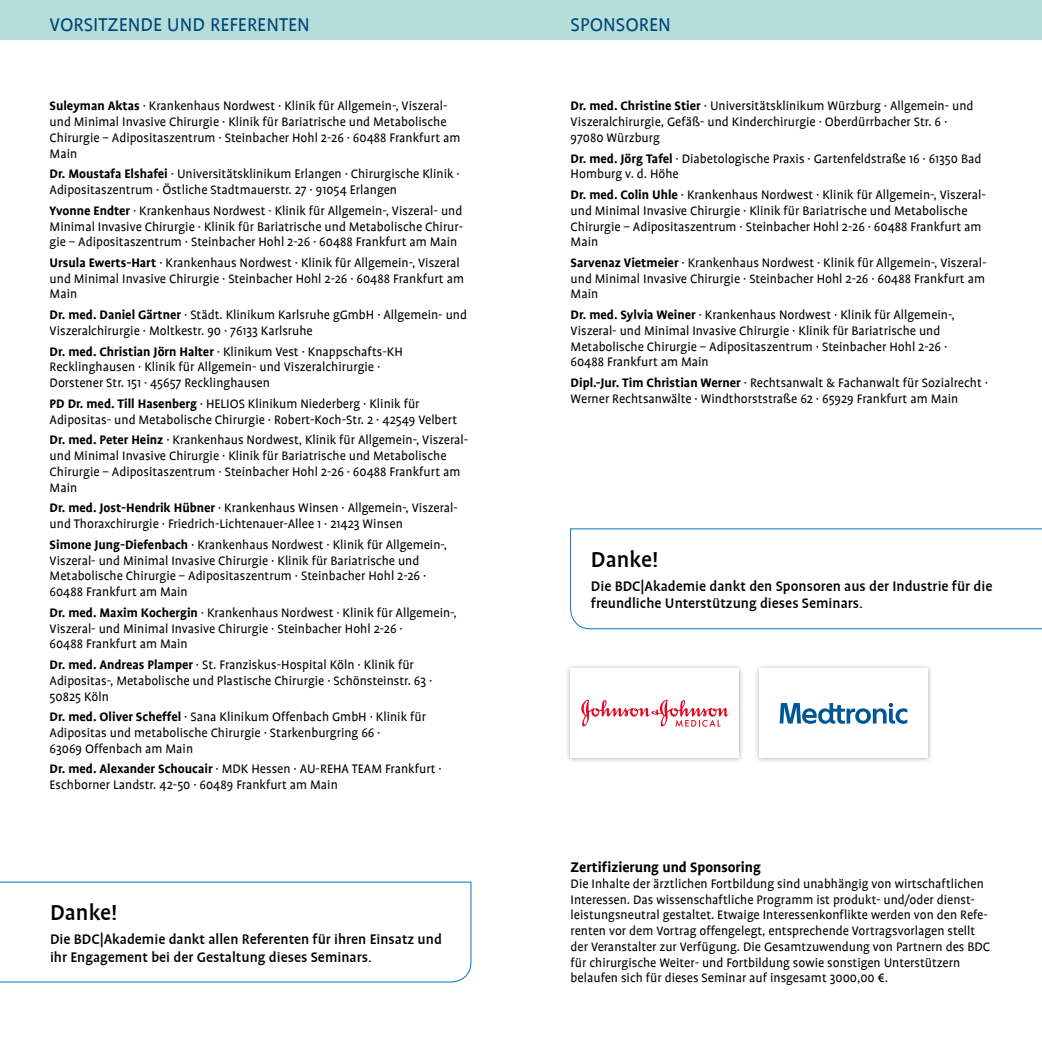
<style>
.page{position:relative;width:1042px;height:1042px;background:#fff}
.page>*{position:absolute;margin:0;border:0;box-sizing:border-box;transform-origin:0 0}
.t1{font:500 24.5px "Profile";color:#000}
.Head_blauer_Kasten{font:21px "Profile";color:#004676}
.t2{font:500 15.75px/17.5px "Profile";color:#000}
.BDC_Copy_bold_7pt{font:700 15.75px "Profile";color:#000}
.Vorsitzende_und_Re{font:14px/15.8px "Profile";color:#000}
.BDC_Copy_bold_7pt-2{font:14px/15.8px "Profile";color:#000}
.s1{font-weight:700}
</style>
<div class="page">
<div style="left:0;top:0;width:1042px;height:40px;background:#b5ddda"></div>
<div style="left:753px;top:663px;width:180px;height:100px;background:#000;opacity:.33"></div>
<div style="left:759px;top:668px;width:169px;height:90px;background:#fff"></div>
<svg style="left:779px;top:703px;width:128px;height:21px"></svg>
<div style="left:565px;top:663px;width:179px;height:100px;background:#000;opacity:.33"></div>
<div style="left:570px;top:668px;width:169px;height:90px;background:#fff"></div>
<svg style="left:581px;top:699px;width:147px;height:28px"></svg>
<svg style="left:570px;top:528px;width:472px;height:101px"></svg>
<svg style="left:0;top:881px;width:472px;height:102px"></svg>
<p class="Head_blauer_Kasten" style="left:50px;top:14px;width:262px">VORSITZENDE UND REFERENTEN</p>
<p class="Head_blauer_Kasten" style="left:570px;top:14px;width:102px">SPONSOREN</p>
<p class="Vorsitzende_und_Re" style="left:50px;top:98px;width:412px"><span class="s1">Suleyman Aktas</span> · Krankenhaus Nordwest · Klinik für Allgemein-, Viszeral&shy;und Minimal Invasive Chirurgie · Klinik für Bariatrische und Metabolische Chirurgie – Adipositaszentrum · Steinbacher Hohl 2-26 · 60488 Frankfurt am Main</p>
<p class="Vorsitzende_und_Re" style="left:50px;top:166px;width:412px"><span class="s1">Dr. Moustafa Elshafei</span> · Universitätsklinikum Erlangen · Chirurgische Klinik ·<br>Adipositaszentrum · Östliche Stadtmauerstr. 27 · 91054 Erlangen</p>
<p class="Vorsitzende_und_Re" style="left:50px;top:203px;width:414px;text-align:justify"><span class="s1">Yvonne Endter</span> · Krankenhaus Nordwest · Klinik für Allgemein-, Viszeral- und Minimal Invasive Chirurgie · Klinik für Bariatrische und Metabolische Chirur&shy;gie – Adipositaszentrum · Steinbacher Hohl 2-26 · 60488 Frankfurt am Main</p>
<p class="Vorsitzende_und_Re" style="left:50px;top:255px;width:416px"><span class="s1">Ursula Ewerts-Hart</span> · Krankenhaus Nordwest · Klinik für Allgemein-, Viszeral und Minimal Invasive Chirurgie · Steinbacher Hohl 2-26 · 60488 Frankfurt am<br>Main</p>
<p class="Vorsitzende_und_Re" style="left:50px;top:307px;width:419px"><span class="s1">Dr. med. Daniel Gärtner</span> · Städt. Klinikum Karlsruhe gGmbH · Allgemein- und<br>Viszeralchirurgie · Moltkestr. 90 · 76133 Karlsruhe</p>
<p class="Vorsitzende_und_Re" style="left:50px;top:344px;width:355px"><span class="s1">Dr. med. Christian Jörn Halter</span> · Klinikum Vest · Knappschafts-KH<br>Recklinghausen · Klinik für Allgemein- und Viszeralchirurgie ·<br>Dorstener Str. 151 · 45657 Recklinghausen</p>
<p class="Vorsitzende_und_Re" style="left:50px;top:396px;width:409px"><span class="s1">PD Dr. med. Till Hasenberg</span> · HELIOS Klinikum Niederberg · Klinik für<br>Adipositas- und Metabolische Chirurgie · Robert-Koch-Str. 2 · 42549 Velbert</p>
<p class="Vorsitzende_und_Re" style="left:50px;top:432px;width:420px"><span class="s1">Dr. med. Peter Heinz</span> · Krankenhaus Nordwest, Klinik für Allgemein-, Viszeral&shy;und Minimal Invasive Chirurgie · Klinik für Bariatrische und Metabolische Chirurgie – Adipositaszentrum · Steinbacher Hohl 2-26 · 60488 Frankfurt am Main</p>
<p class="Vorsitzende_und_Re" style="left:50px;top:500px;width:410px"><span class="s1">Dr. med. Jost-Hendrik Hübner</span> · Krankenhaus Winsen · Allgemein-, Viszeral&shy;und Thoraxchirurgie · Friedrich-Lichtenauer-Allee 1 · 21423 Winsen</p>
<p class="Vorsitzende_und_Re" style="left:50px;top:537px;width:399px"><span class="s1">Simone Jung-Diefenbach</span> · Krankenhaus Nordwest · Klinik für Allgemein-, Viszeral- und Minimal Invasive Chirurgie · Klinik für Bariatrische und Metabolische Chirurgie – Adipositaszentrum · Steinbacher Hohl 2-26 · 60488 Frankfurt am Main</p>
<p class="Vorsitzende_und_Re" style="left:50px;top:605px;width:409px"><span class="s1">Dr. med. Maxim Kochergin</span> · Krankenhaus Nordwest · Klinik für Allgemein-,<br>Viszeral- und Minimal Invasive Chirurgie · Steinbacher Hohl 2-26 ·<br>60488 Frankfurt am Main</p>
<p class="Vorsitzende_und_Re" style="left:50px;top:657px;width:384px"><span class="s1">Dr. med. Andreas Plamper</span> · St. Franziskus-Hospital Köln · Klinik für<br>Adipositas-, Metabolische und Plastische Chirurgie · Schönsteinstr. 63 ·<br>50825 Köln</p>
<p class="Vorsitzende_und_Re" style="left:50px;top:709px;width:378px"><span class="s1">Dr. med. Oliver Scheffel</span> · Sana Klinikum Offenbach GmbH · Klinik für<br>Adipositas und metabolische Chirurgie · Starkenburgring 66 ·<br>63069 Offenbach am Main</p>
<p class="Vorsitzende_und_Re" style="left:50px;top:761px;width:394px"><span class="s1">Dr. med. Alexander Schoucair</span> · MDK Hessen · AU-REHA TEAM Frankfurt ·<br>Eschborner Landstr. 42-50 · 60489 Frankfurt am Main</p>
<p class="t1" style="left:50px;top:900px;width:69px">Danke!</p>
<p class="t2" style="left:50px;top:930px;width:393px">Die BDC|Akademie dankt allen Referenten für ihren Einsatz und ihr Engagement bei der Gestaltung dieses Seminars.</p>
<p class="Vorsitzende_und_Re" style="left:570px;top:98px;width:404px"><span class="s1">Dr. med. Christine Stier</span> · Universitätsklinikum Würzburg · Allgemein- und<br>Viszeralchirurgie, Gefäß- und Kinderchirurgie · Oberdürrbacher Str. 6 ·<br>97080 Würzburg</p>
<p class="Vorsitzende_und_Re" style="left:570px;top:150px;width:412px"><span class="s1">Dr. med. Jörg Tafel</span> · Diabetologische Praxis · Gartenfeldstraße 16 · 61350 Bad<br>Homburg v. d. Höhe</p>
<p class="Vorsitzende_und_Re" style="left:570px;top:187px;width:417px"><span class="s1">Dr. med. Colin Uhle</span> · Krankenhaus Nordwest · Klinik für Allgemein-, Viszeral&shy;und Minimal Invasive Chirurgie · Klinik für Bariatrische und Metabolische Chirurgie – Adipositaszentrum · Steinbacher Hohl 2-26 · 60488 Frankfurt am Main</p>
<p class="Vorsitzende_und_Re" style="left:570px;top:255px;width:417px;text-align:justify"><span class="s1">Sarvenaz Vietmeier</span> · Krankenhaus Nordwest · Klinik für Allgemein-, Viszeral&shy;und Minimal Invasive Chirurgie · Steinbacher Hohl 2-26 · 60488 Frankfurt am Main</p>
<p class="Vorsitzende_und_Re" style="left:570px;top:307px;width:385px"><span class="s1">Dr. med. Sylvia Weiner</span> · Krankenhaus Nordwest · Klinik für Allgemein-, Viszeral- und Minimal Invasive Chirurgie · Klinik für Bariatrische und Metabolische Chirurgie – Adipositaszentrum · Steinbacher Hohl 2-26 · 60488 Frankfurt am Main</p>
<p class="Vorsitzende_und_Re" style="left:570px;top:375px;width:419px"><span class="s1">Dipl.-Jur. Tim Christian Werner</span> · Rechtsanwalt &amp; Fachanwalt für Sozialrecht ·<br>Werner Rechtsanwälte · Windthorststraße 62 · 65929 Frankfurt am Main</p>
<p class="t1" style="left:591px;top:546px;width:69px">Danke!</p>
<p class="t2" style="left:591px;top:577px;width:403px">Die BDC|Akademie dankt den Sponsoren aus der Industrie für die freundliche Unterstützung dieses Seminars.</p>
<p class="BDC_Copy_bold_7pt" style="left:570px;top:859px;width:192px">Zertifizierung und Sponsoring</p>
<p class="BDC_Copy_bold_7pt-2" style="left:570px;top:876px;width:421px">Die Inhalte der ärztlichen Fortbildung sind unabhängig von wirtschaftlichen Interessen. Das wissenschaftliche Programm ist produkt- und/oder dienst&shy;leistungsneutral gestaltet. Etwaige Interessenkonflikte werden von den Refe&shy;renten vor dem Vortrag offengelegt, entsprechende Vortragsvorlagen stellt der Veranstalter zur Verfügung. Die Gesamtzuwendung von Partnern des BDC für chirurgische Weiter- und Fortbildung sowie sonstigen Unterstützern belaufen sich für dieses Seminar auf insgesamt 3000,00 €.</p>
</div>
